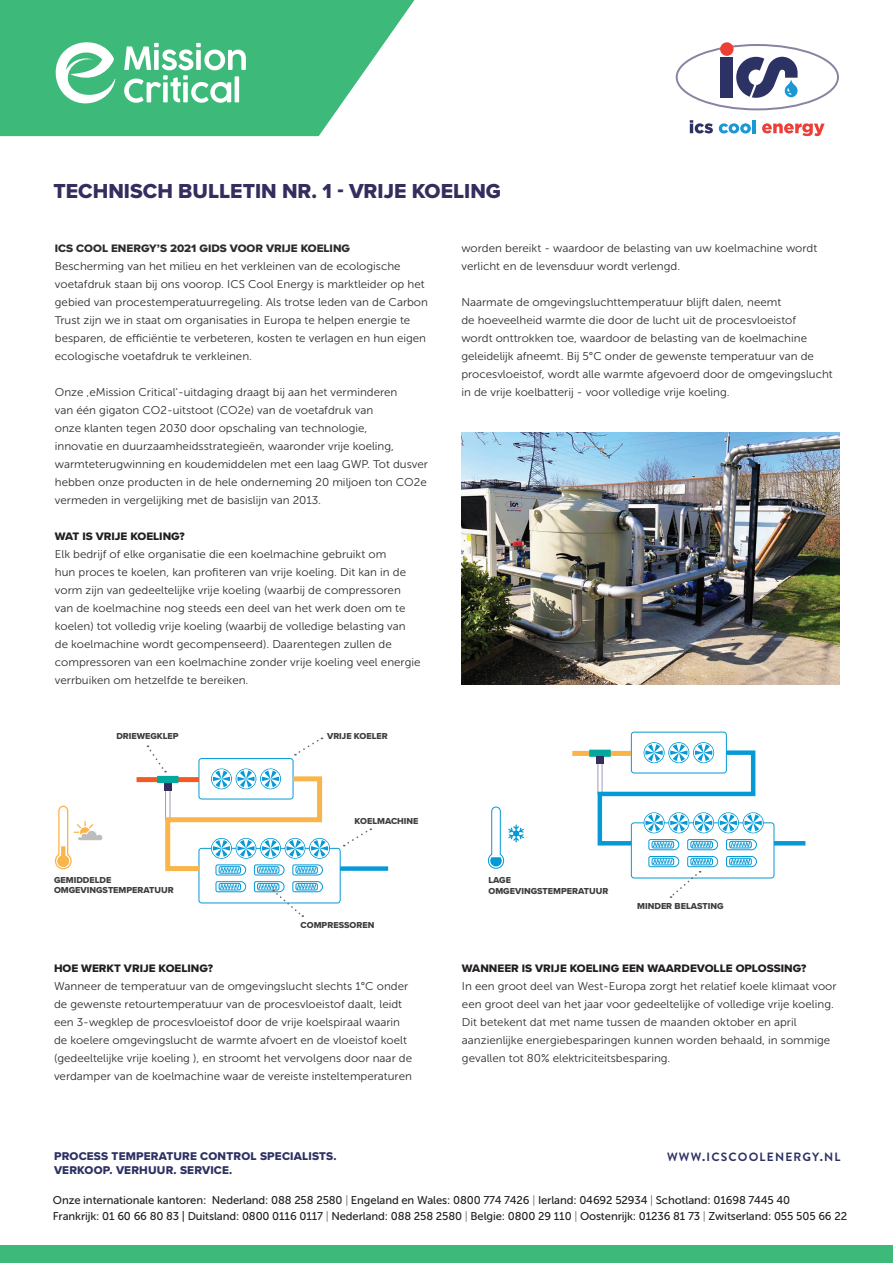
<style>
.page{position:relative;width:893px;height:1263px;background:#fff}
.page>*{position:absolute;margin:0;border:0;box-sizing:border-box;transform-origin:0 0}
.t1{font:21px "Proxima Nova Extrabld";color:#332e5e}
.t2{font:700 12px "Brandon Text";letter-spacing:.1em;color:#2d3264}
.t3{font:11.7px "Proxima Nova A Extrabld";letter-spacing:.015em;color:#2d3264}
.t4{font:11.25px/18px "Museo Sans 300";color:#2e2b2c}
.t5{font:11.25px "Museo Sans 500";letter-spacing:-.01em;color:#231f20}
.t6{font:11.25px "Proxima Nova A Extrabld";color:#231f20}
.t7{font:11.25px "Proxima Nova A Extrabld";color:#2e2b2c}
.t8{font:9px "Proxima Nova S Extrabld";color:#3e3e3f}
.s1{font-family:"Museo Sans 100"}
</style>
<div class="page">
<img style="left:462px;top:432px;width:377px;height:252px">
<div style="left:340px;top:866px;width:48px;height:5px;background:#0599d6"></div>
<div style="left:137px;top:777px;width:62px;height:5px;background:#f25924"></div>
<svg style="left:147px;top:737px;width:224px;height:180px"></svg>
<div style="left:572px;top:751px;width:59px;height:5px;background:#fab54a"></div>
<hr style="left:774px;top:841px;width:31px;height:4px;background:#0599d6">
<svg style="left:589px;top:731px;width:186px;height:167px"></svg>
<svg style="left:487px;top:806px;width:37px;height:63px"></svg>
<svg style="left:54px;top:805px;width:49px;height:65px"></svg>
<hr style="left:752px;top:120px;width:4px;height:13px;background:#1a97d5">
<svg style="left:762px;top:123px;width:63px;height:13px"></svg>
<svg style="left:719px;top:123px;width:32px;height:10px"></svg>
<svg style="left:690px;top:120px;width:23px;height:13px"></svg>
<svg style="left:676px;top:44px;width:163px;height:66px"></svg>
<div style="left:720px;top:42px;width:14px;height:14px;background:#ee3f37;border-radius:50%"></div>
<svg style="left:0;top:0;width:414px;height:136px;background:#59c38d"></svg>
<svg style="left:55px;top:31px;width:60px;height:82px"></svg>
<svg style="left:124px;top:43px;width:122px;height:60px"></svg>
<div style="left:0;top:1245px;width:893px;height:18px;background:#3db97a"></div>
<p class="t1" style="left:54px;top:175px;width:449px">TECHNISCH BULLETIN NR. 1 - VRIJE KOELING</p>
<p class="t7" style="left:55px;top:240px;width:297px">ICS COOL ENERGY’S 2021 GIDS VOOR VRIJE KOELING</p>
<p class="t4" style="left:55px;top:257px;width:375px">Bescherming van het milieu en het verkleinen van de ecologische voetafdruk staan bij ons voorop. ICS Cool Energy is marktleider op het gebied van procestemperatuurregeling. Als trotse leden van de Carbon Trust zijn we in staat om organisaties in Europa te helpen energie te besparen, de efficiëntie te verbeteren, kosten te verlagen en hun eigen ecologische voetafdruk te verkleinen.</p>
<p class="t4" style="left:55px;top:383px;width:375px">Onze ‚eMission Critical‘-uitdaging draagt bij aan het verminderen<br>van één gigaton CO2-uitstoot (CO2e) van de voetafdruk van<br>onze klanten tegen 2030 door opschaling van technologie,<br>innovatie en duurzaamheidsstrategieën, waaronder vrije koeling, warmteterugwinning en koudemiddelen met een laag GWP. Tot dusver hebben onze producten in de hele onderneming 20 miljoen ton CO2e vermeden in vergelijking met de basislijn van 2013.</p>
<p class="t6" style="left:55px;top:528px;width:132px">WAT IS VRIJE KOELING?</p>
<p class="t4" style="left:55px;top:545px;width:367px">Elk bedrijf of elke organisatie die een koelmachine gebruikt om<br>hun proces te koelen, kan profiteren van vrije koeling. Dit kan in de vorm zijn van gedeeltelijke vrije koeling (waarbij de compressoren van de koelmachine nog steeds een deel van het werk doen om te koelen) tot volledig vrije koeling (waarbij de volledige belasting van de koelmachine wordt gecompenseerd). Daarentegen zullen de compressoren van een koelmachine zonder vrije koeling veel energie verrbuiken om hetzelfde te bereiken.</p>
<p class="t8" style="left:116px;top:729px;width:64px">DRIEWEGKLEP</p>
<p class="t8" style="left:54px;top:873px;width:59px">GEMIDDELDE</p>
<p class="t8" style="left:54px;top:884px;width:121px">OMGEVINGSTEMPERATUUR</p>
<p class="t8" style="left:327px;top:729px;width:62px">VRIJE KOELER</p>
<p class="t8" style="left:355px;top:814px;width:65px">KOELMACHINE</p>
<p class="t8" style="left:301px;top:918px;width:75px">COMPRESSOREN</p>
<p class="t6" style="left:54px;top:960px;width:161px">HOE WERKT VRIJE KOELING?</p>
<p class="t4" style="left:54px;top:977px;width:360px">Wanneer de temperatuur van de omgevingslucht slechts 1°C onder de gewenste retourtemperatuur van de procesvloeistof daalt, leidt een 3-wegklep de procesvloeistof door de vrije koelspiraal waarin de koelere omgevingslucht de warmte afvoert en de vloeistof koelt (gedeeltelijke vrije koeling ), en stroomt het vervolgens door naar de verdamper van de koelmachine waar de vereiste insteltemperaturen</p>
<p class="t4" style="left:461px;top:239px;width:357px">worden bereikt - waardoor de belasting van uw koelmachine wordt verlicht en de levensduur wordt verlengd.</p>
<p class="t4" style="left:461px;top:293px;width:373px">Naarmate de omgevingsluchttemperatuur blijft dalen, neemt<br>de hoeveelheid warmte die door de lucht uit de procesvloeistof<br>wordt onttrokken toe, waardoor de belasting van de koelmachine geleidelijk afneemt. Bij 5°C onder de gewenste temperatuur van de procesvloeistof, wordt alle warmte afgevoerd door de omgevingslucht in de vrije koelbatterij - voor volledige vrije koeling.</p>
<p class="t8" style="left:488px;top:873px;width:24px">LAGE</p>
<p class="t8" style="left:488px;top:884px;width:121px">OMGEVINGSTEMPERATUUR</p>
<p class="t8" style="left:637px;top:899px;width:88px">MINDER BELASTING</p>
<p class="t6" style="left:462px;top:960px;width:346px">WANNEER IS VRIJE KOELING EEN WAARDEVOLLE OPLOSSING?</p>
<p class="t4" style="left:462px;top:977px;width:376px">In een groot deel van West-Europa zorgt het relatief koele klimaat voor een groot deel van het jaar voor gedeeltelijke of volledige vrije koeling.</p>
<p class="t4" style="left:462px;top:1013px;width:370px">Dit betekent dat met name tussen de maanden oktober en april aanzienlijke energiebesparingen kunnen worden behaald, in sommige gevallen tot 80% elektriciteitsbesparing.</p>
<p class="t3" style="left:54px;top:1147px;width:284px">PROCESS TEMPERATURE CONTROL SPECIALISTS.</p>
<p class="t3" style="left:54px;top:1161px;width:180px">VERKOOP. VERHUUR. SERVICE.</p>
<p class="t5" style="left:53px;top:1193px;width:739px">Onze internationale kantoren: Nederland: 088 258 2580 <span class="s1">|</span> Engeland en Wales: 0800 774 7426 <span class="s1">|</span> Ierland: 04692 52934 <span class="s1">|</span> Schotland: 01698 7445 40</p>
<p class="t5" style="left:53px;top:1210px;width:796px">Frankrijk: 01 60 66 80 83 | Duitsland: 0800 0116 0117 <span class="s1">|</span> Nederland: 088 258 2580 <span class="s1">|</span> Belgie: 0800 29 110 <span class="s1">|</span> Oostenrijk: 01236 81 73 <span class="s1">|</span> Zwitserland: 055 505 66 22</p>
<p class="t2" style="left:667px;top:1148px;width:175px">WWW.ICSCOOLENERGY.NL</p>
</div>
